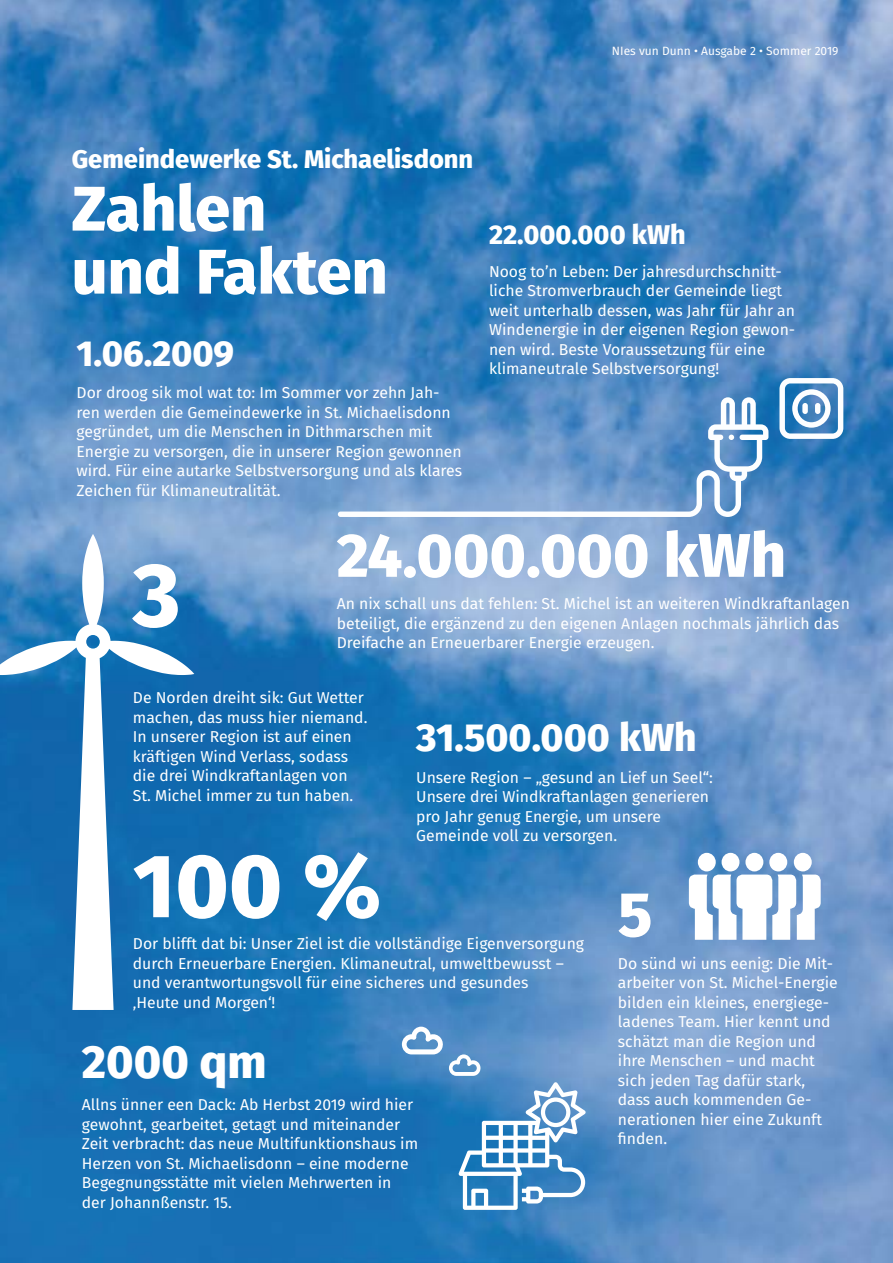
<style>
.page{position:relative;width:893px;height:1263px;background:#fff}
.page>*{position:absolute;margin:0;border:0;box-sizing:border-box;transform-origin:0 0}
.t1{font:800 90px "Fira Sans";color:#fff}
.t2{font:800 63px/63px "Fira Sans";color:#fff}
.t3{font:800 61.5px "Fira Sans";color:#fff}
.t4{font:800 46.5px "Fira Sans";color:#fff}
.t5{font:800 39px "Fira Sans";color:#fff}
.t6{font:800 36px "Fira Sans";color:#fff}
.t7{font:800 27px "Fira Sans";color:#fff}
.t8{font:800 25.5px "Fira Sans";color:#fff}
.t9{font:15.75px/19.5px "Fira Sans";color:#fff}
.t10{font:12px "Fira Sans";color:#fff}
</style>
<div class="page">
<img style="left:0;top:0;width:893px;height:1263px">
<svg style="left:689px;top:853px;width:50px;height:87px"></svg>
<svg style="left:769px;top:853px;width:52px;height:87px"></svg>
<div style="left:745px;top:853px;width:18px;height:18px;background:#fff;border-radius:50%"></div>
<div style="left:736px;top:874px;width:36px;height:35px;background:#fff;border-radius:6px"></div>
<svg style="left:0;top:534px;width:194px;height:476px;fill:#136db1"></svg>
<svg style="left:779px;top:378px;width:64px;height:61px"></svg>
<div style="left:802px;top:403px;width:6px;height:11px;background:#fdfeff;border-radius:3px"></div>
<div style="left:815px;top:403px;width:5px;height:11px;background:#fdfeff;border-radius:3px"></div>
<svg style="left:338px;top:397px;width:430px;height:120px;background:#719ece"></svg>
<svg style="left:729px;top:435px;width:5px;height:5px"></svg>
<svg style="left:402px;top:1026px;width:79px;height:50px"></svg>
<svg style="left:458px;top:1082px;width:128px;height:128px"></svg>
<p class="t10" style="left:612px;top:41px;width:228px">NIes vun Dunn • Ausgabe 2 • Sommer 2019</p>
<h3 class="t8" style="left:72px;top:137px;width:403px">Gemeindewerke St. Michaelisdonn</h3>
<h2 class="t2" style="left:72px;top:172px;width:318px">Zahlen und Fakten</h2>
<h3 class="t6" style="left:77px;top:322px;width:159px">1.06.2009</h3>
<p class="t9" style="left:77px;top:383px;width:387px">Dor droog sik mol wat to: Im Sommer vor zehn Jah&shy;ren werden die Gemeindewerke in St. Michaelisdonn gegründet, um die Menschen in Dithmarschen mit Energie zu versorgen, die in unserer Region gewonnen wird. Für eine autarke Selbstversorgung und als klares Zeichen für Klimaneutralität.</p>
<h3 class="t7" style="left:489px;top:212px;width:198px">22.000.000 kWh</h3>
<p class="t9" style="left:489px;top:261px;width:308px">Noog to’n Leben: Der jahresdurchschnitt&shy;liche Stromverbrauch der Gemeinde liegt weit unterhalb dessen, was Jahr für Jahr an Windenergie in der eigenen Region gewon&shy;nen wird. Beste Voraussetzung für eine klimaneutrale Selbstversorgung!</p>
<h1 class="t1" style="left:133px;top:517px;width:49px">3</h1>
<h3 class="t3" style="left:337px;top:502px;width:451px">24.000.000 kWh</h3>
<p class="t9" style="left:337px;top:593px;width:515px">An nix schall uns dat fehlen: St. Michel ist an weiteren Windkraftanlagen beteiligt, die ergänzend zu den eigenen Anlagen nochmals jährlich das<br>Dreifache an Erneuerbarer Energie erzeugen.</p>
<p class="t9" style="left:133px;top:688px;width:236px">De Norden dreiht sik: Gut Wetter machen, das muss hier niemand.<br>In unserer Region ist auf einen kräftigen Wind Verlass, sodass die drei Windkraftanlagen von<br>St. Michel immer zu tun haben.</p>
<h3 class="t5" style="left:416px;top:703px;width:282px">31.500.000 kWh</h3>
<p class="t9" style="left:416px;top:767px;width:298px">Unsere Region – „gesund an Lief un Seel“:<br>Unsere drei Windkraftanlagen generieren pro Jahr genug Energie, um unsere Gemeinde voll zu versorgen.</p>
<h1 class="t1" style="left:133px;top:807px;width:250px">100 %</h1>
<p class="t9" style="left:133px;top:934px;width:453px">Dor blifft dat bi: Unser Ziel ist die vollständige Eigenversorgung durch Erneuerbare Energien. Klimaneutral, umweltbewusst – und verantwortungsvoll für eine sicheres und gesundes<br>‚Heute und Morgen‘!</p>
<h3 class="t4" style="left:82px;top:1021px;width:186px">2000 qm</h3>
<p class="t9" style="left:82px;top:1095px;width:338px">Allns ünner een Dack: Ab Herbst 2019 wird hier gewohnt, gearbeitet, getagt und miteinander Zeit verbracht: das neue Multifunktionshaus im Herzen von St. Michaelisdonn – eine moderne Begegnungsstätte mit vielen Mehrwerten in der Johannßenstr. 15.</p>
<h2 class="t2" style="left:618px;top:878px;width:36px">5</h2>
<p class="t9" style="left:618px;top:953px;width:221px">Do sünd wi uns eenig: Die Mit&shy;arbeiter von St. Michel-Energie bilden ein kleines, energiege&shy;ladenes Team. Hier kennt und schätzt man die Region und ihre Menschen – und macht sich jeden Tag dafür stark, dass auch kommenden Ge&shy;nerationen hier eine Zukunft finden.</p>
</div>
